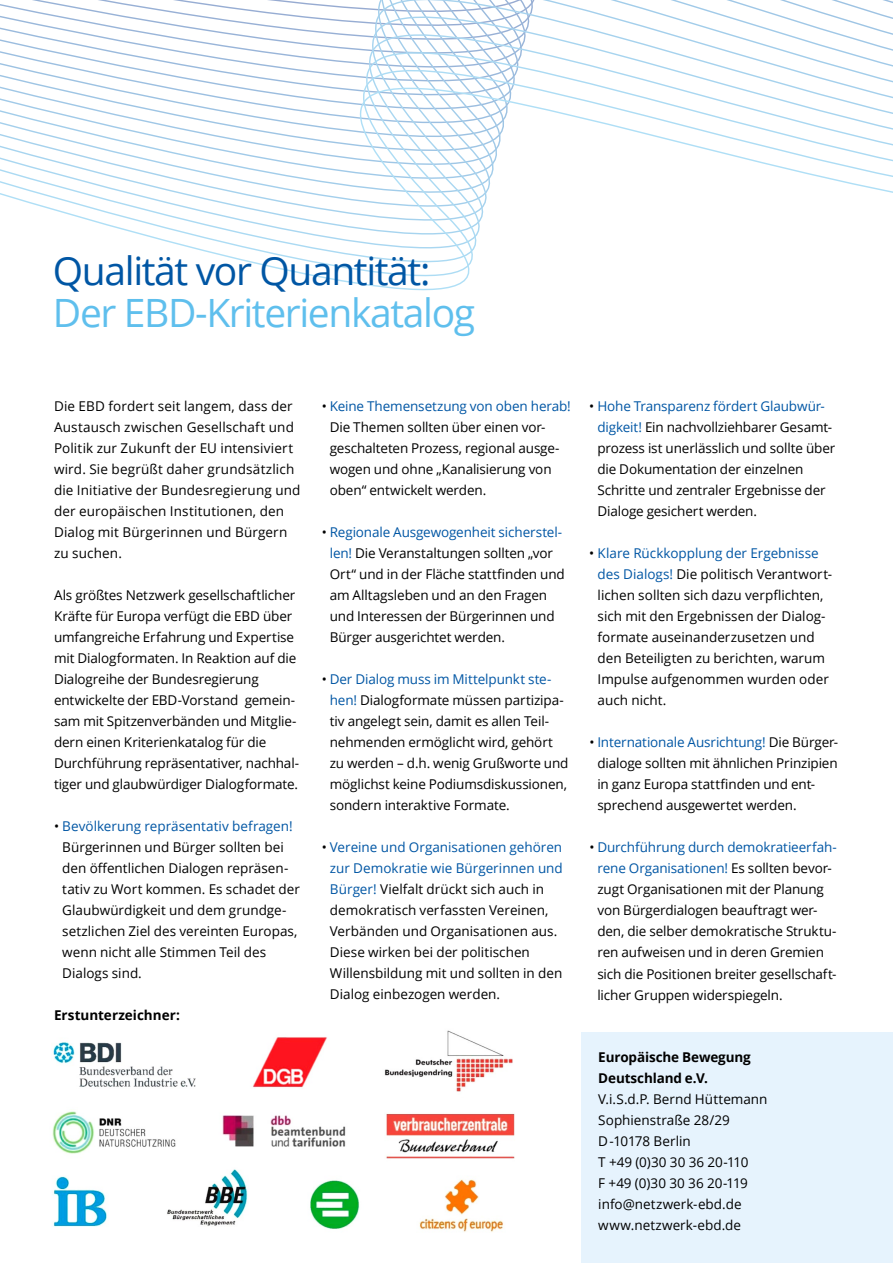
<style>
.page{position:relative;width:893px;height:1263px;background:#fff}
.page>*{position:absolute;margin:0;border:0;box-sizing:border-box;transform-origin:0 0}
.t1{font:39px "Open Sans";letter-spacing:-.035em;color:#5fbfed}
.t2{font:39px "Open Sans";letter-spacing:-.035em;color:#0056a4}
.t3{font:13.5px/21px "Open Sans";letter-spacing:-.005em;color:#000}
.t4{font:700 13.5px/21px "Open Sans";letter-spacing:-.005em;color:#000}
.s1{color:#0056a4}
</style>
<div class="page">
<div style="left:581px;top:1032px;width:312px;height:231px;background:#e6f3fd"></div>
<svg style="left:0;top:0;width:893px;height:290px"></svg>
<img style="left:53px;top:1042px;width:143px;height:45px">
<img style="left:52px;top:1111px;width:124px;height:43px">
<img style="left:53px;top:1176px;width:54px;height:51px">
<img style="left:167px;top:1169px;width:81px;height:57px">
<img style="left:310px;top:1180px;width:50px;height:49px">
<img style="left:419px;top:1179px;width:84px;height:53px">
<img style="left:222px;top:1115px;width:124px;height:32px">
<img style="left:386px;top:1113px;width:129px;height:46px">
<img style="left:252px;top:1037px;width:75px;height:51px">
<img style="left:384px;top:1030px;width:129px;height:62px">
<h1 class="t2" style="left:53px;top:244px;width:379px">Qualität vor Quantität:</h1>
<h1 class="t1" style="left:53px;top:286px;width:424px">Der EBD-Kriterienkatalog</h1>
<p class="t3" style="left:54px;top:395px;width:248px">Die EBD fordert seit langem, dass der Austausch zwischen Gesellschaft und Politik zur Zukunft der EU intensiviert wird. Sie begrüßt daher grundsätzlich die Initiative der Bundesregierung und der europäischen Institutionen, den Dialog mit Bürgerinnen und Bürgern zu suchen.</p>
<p class="t3" style="left:54px;top:584px;width:247px">Als größtes Netzwerk gesellschaftlicher Kräfte für Europa verfügt die EBD über umfangreiche Erfahrung und Expertise mit Dialogformaten. In Reaktion auf die Dialogreihe der Bundesregierung entwickelte der EBD-Vorstand gemein&shy;sam mit Spitzenverbänden und Mitglie&shy;dern einen Kriterienkatalog für die Durchführung repräsentativer, nachhal&shy;tiger und glaubwürdiger Dialogformate.</p>
<p class="t3" style="left:62px;top:815px;width:239px;text-indent:-8px">• <span class="s1">Bevölkerung repräsentativ befragen!<br></span>Bürgerinnen und Bürger sollten bei den öffentlichen Dialogen repräsen&shy;tativ zu Wort kommen. Es schadet der Glaubwürdigkeit und dem grundge&shy;setzlichen Ziel des vereinten Europas, wenn nicht alle Stimmen Teil des Dialogs sind.</p>
<p class="t4" style="left:54px;top:1004px;width:127px">Erstunterzeichner:</p>
<p class="t3" style="left:330px;top:395px;width:243px;text-indent:-8px">• <span class="s1">Keine Themensetzung von oben herab!<br></span>Die Themen sollten über einen vor&shy;geschalteten Prozess, regional ausge&shy;wogen und ohne „Kanalisierung von oben“ entwickelt werden.</p>
<p class="t3" style="left:330px;top:521px;width:237px;text-indent:-8px">• <span class="s1">Regionale Ausgewogenheit sicherstel&shy;len!</span> Die Veranstaltungen sollten „vor Ort“ und in der Fläche stattfinden und am Alltagsleben und an den Fragen und Interessen der Bürgerinnen und Bürger ausgerichtet werden.</p>
<p class="t3" style="left:330px;top:668px;width:240px;text-indent:-8px">• <span class="s1">Der Dialog muss im Mittelpunkt ste&shy;hen!</span> Dialogformate müssen partizipa&shy;tiv angelegt sein, damit es allen Teil&shy;nehmenden ermöglicht wird, gehört zu werden – d.h. wenig Grußworte und möglichst keine Podiumsdiskussionen, sondern interaktive Formate.</p>
<p class="t3" style="left:330px;top:836px;width:234px;text-indent:-8px">• <span class="s1">Vereine und Organisationen gehören zur Demokratie wie Bürgerinnen und Bürger!</span> Vielfalt drückt sich auch in demokratisch verfassten Vereinen, Verbänden und Organisationen aus.<br>Diese wirken bei der politischen Willensbildung mit und sollten in den Dialog einbezogen werden.</p>
<p class="t3" style="left:597px;top:396px;width:239px;text-indent:-8px">• <span class="s1">Hohe Transparenz fördert Glaubwür&shy;digkeit!</span> Ein nachvollziehbarer Gesamt&shy;prozess ist unerlässlich und sollte über die Dokumentation der einzelnen Schritte und zentraler Ergebnisse der Dialoge gesichert werden.</p>
<p class="t3" style="left:598px;top:543px;width:236px;text-indent:-8px">• <span class="s1">Klare Rückkopplung der Ergebnisse des Dialogs!</span> Die politisch Verantwort&shy;lichen sollten sich dazu verpflichten, sich mit den Ergebnissen der Dialog&shy;formate auseinanderzusetzen und den Beteiligten zu berichten, warum Impulse aufgenommen wurden oder auch nicht.</p>
<p class="t3" style="left:597px;top:732px;width:242px;text-indent:-8px">• <span class="s1">Internationale Ausrichtung!</span> Die Bürger&shy;dialoge sollten mit ähnlichen Prinzipien in ganz Europa stattfinden und ent&shy;sprechend ausgewertet werden.</p>
<p class="t3" style="left:597px;top:837px;width:241px;text-indent:-8px">• <span class="s1">Durchführung durch demokratieerfah&shy;rene Organisationen!</span> Es sollten bevor&shy;zugt Organisationen mit der Planung von Bürgerdialogen beauftragt wer&shy;den, die selber demokratische Struktu&shy;ren aufweisen und in deren Gremien sich die Positionen breiter gesellschaft&shy;licher Gruppen widerspiegeln.</p>
<p class="t4" style="left:598px;top:1046px;width:154px">Europäische Bewegung<br>Deutschland e.V.</p>
<p class="t3" style="left:598px;top:1088px;width:171px">V.i.S.d.P. Bernd Hüttemann<br>Sophienstraße 28/29<br>D-10178 Berlin<br>T +49 (0)30 30 36 20-110<br>F +49 (0)30 30 36 20-119 info@netzwerk-ebd.de www.netzwerk-ebd.de</p>
</div>
